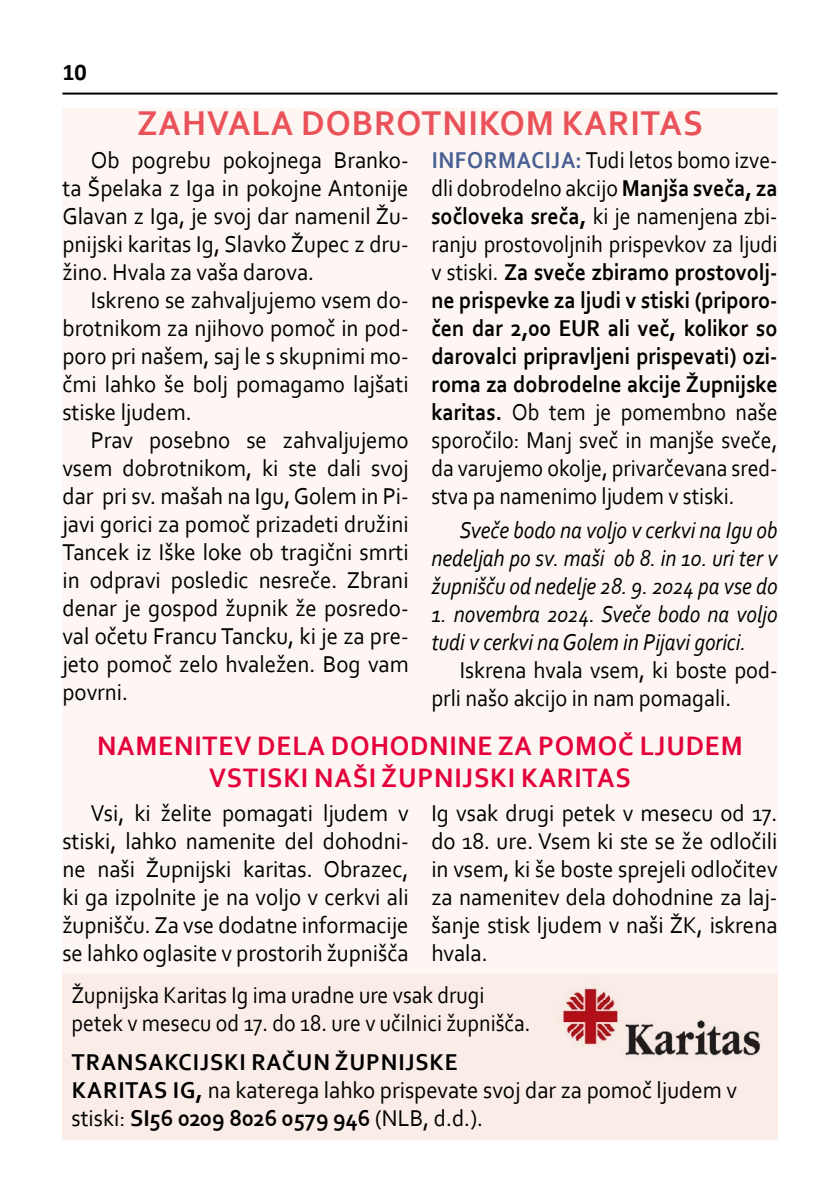
<style>
.page{position:relative;width:840px;height:1191px;background:#fff}
.page>*{position:absolute;margin:0;border:0;box-sizing:border-box;transform-origin:0 0}
.t1{font:700 36px "Corbel";letter-spacing:.03em;color:#ea5159;scale:.95 1}
.t2{font:700 28px/32px "Corbel";letter-spacing:.03em;color:#e4003a;text-align:center;scale:.95 1}
.t3{font:24px/28px "Corbel";color:#000;text-align:justify;scale:.95 1}
.t4{font:24px/28px "Corbel";color:#000;scale:.91 1}
.t5{font:italic 24px/28px "Corbel";color:#000;text-align:justify;scale:.89 1}
.t6{font:24px/28px "Corbel";color:#000;scale:.93 1}
.t7{font:700 24px "Calibri";color:#000}
.s1{font-weight:700;color:#496092}
.s2{font-weight:700}
</style>
<div class="page">
<hr style="left:62px;top:93px;width:715px;height:2px;background:#000">
<div style="left:62px;top:108px;width:715px;height:1020px;background:#fdf6f3"></div>
<div style="left:62px;top:974px;width:715px;height:166px;background:#faede7"></div>
<img style="left:559px;top:985px;width:201px;height:71px">
<p class="t7" style="left:62px;top:55px;width:26px">10</p>
<h1 class="t1" style="left:137px;top:100px;width:596px">ZAHVALA DOBROTNIKOM KARITAS</h1>
<p class="t3" style="left:62px;top:146px;width:366px;text-indent:28px">Ob pogrebu pokojnega Branko&shy;ta Špelaka z Iga in pokojne Antonije Glavan z Iga, je svoj dar namenil Žu&shy;pnijski karitas Ig, Slavko Župec z dru&shy;žino. Hvala za vaša darova.</p>
<p class="t3" style="left:62px;top:286px;width:366px;text-indent:28px">Iskreno se zahvaljujemo vsem do&shy;brotnikom za njihovo pomoč in pod&shy;poro pri našem, saj le s skupnimi mo&shy;čmi lahko še bolj pomagamo lajšati stiske ljudem.</p>
<p class="t3" style="left:62px;top:426px;width:366px;text-indent:28px">Prav posebno se zahvaljujemo vsem dobrotnikom, ki ste dali svoj dar pri sv. mašah na Igu, Golem in Pi&shy;javi gorici za pomoč prizadeti družini Tancek iz Iške loke ob tragični smrti in odpravi posledic nesreče. Zbrani denar je gospod župnik že posredo&shy;val očetu Francu Tancku, ki je za pre&shy;jeto pomoč zelo hvaležen. Bog vam povrni.</p>
<p class="t4" style="left:431px;top:146px;width:382px;text-align:justify"><span class="s1">INFORMACIJA:</span> Tudi letos bomo izve&shy;dli dobrodelno akcijo <span class="s2">Manjša sveča, za sočloveka sreča,</span> ki je namenjena zbi&shy;ranju prostovoljnih prispevkov za ljudi v stiski. <span class="s2">Za sveče zbiramo prostovolj&shy;ne prispevke za ljudi v stiski (priporo&shy;čen dar 2,00 EUR ali več, kolikor so darovalci pripravljeni prispevati) ozi&shy;roma za dobrodelne akcije Župnijske karitas.</span> Ob tem je pomembno naše sporočilo: Manj sveč in manjše sveče, da varujemo okolje, privarčevana sred&shy;stva pa namenimo ljudem v stiski.</p>
<p class="t5" style="left:431px;top:515px;width:390px;text-indent:28px">Sveče bodo na voljo v cerkvi na Igu ob nedeljah po sv. maši ob 8. in 10. uri ter v župnišču od nedelje 28. 9. 2024 pa vse do</p>
<p class="t5" style="left:431px;top:599px;width:390px">1. novembra 2024. Sveče bodo na voljo tudi v cerkvi na Golem in Pijavi gorici.</p>
<p class="t6" style="left:431px;top:655px;width:373px;text-indent:28px">Iskrena hvala vsem, ki boste pod&shy;prli našo akcijo in nam pomagali.</p>
<p class="t2" style="left:97px;top:729px;width:680px">NAMENITEV DELA DOHODNINE ZA POMOČ LJUDEM<br>VSTISKI NAŠI ŽUPNIJSKI KARITAS</p>
<p class="t3" style="left:62px;top:798px;width:366px;text-indent:28px">Vsi, ki želite pomagati ljudem v stiski, lahko namenite del dohodni&shy;ne naši Župnijski karitas. Obrazec, ki ga izpolnite je na voljo v cerkvi ali župnišču. Za vse dodatne informacije se lahko oglasite v prostorih župnišča</p>
<p class="t3" style="left:431px;top:798px;width:366px">Ig vsak drugi petek v mesecu od 17. do 18. ure. Vsem ki ste se že odločili in vsem, ki še boste sprejeli odločitev za namenitev dela dohodnine za laj&shy;šanje stisk ljudem v naši ŽK, iskrena hvala.</p>
<p class="t4" style="left:71px;top:980px;width:506px">Župnijska Karitas Ig ima uradne ure vsak drugi petek v mesecu od 17. do 18. ure v učilnici župnišča.</p>
<p class="t3" style="left:71px;top:1047px;width:701px;text-align:left"><span class="s2">TRANSAKCIJSKI RAČUN ŽUPNIJSKE<br>KARITAS IG,</span> na katerega lahko prispevate svoj dar za pomoč ljudem v stiski: <span class="s2">SI56 0209 8026 0579 946</span> (NLB, d.d.).</p>
</div>
